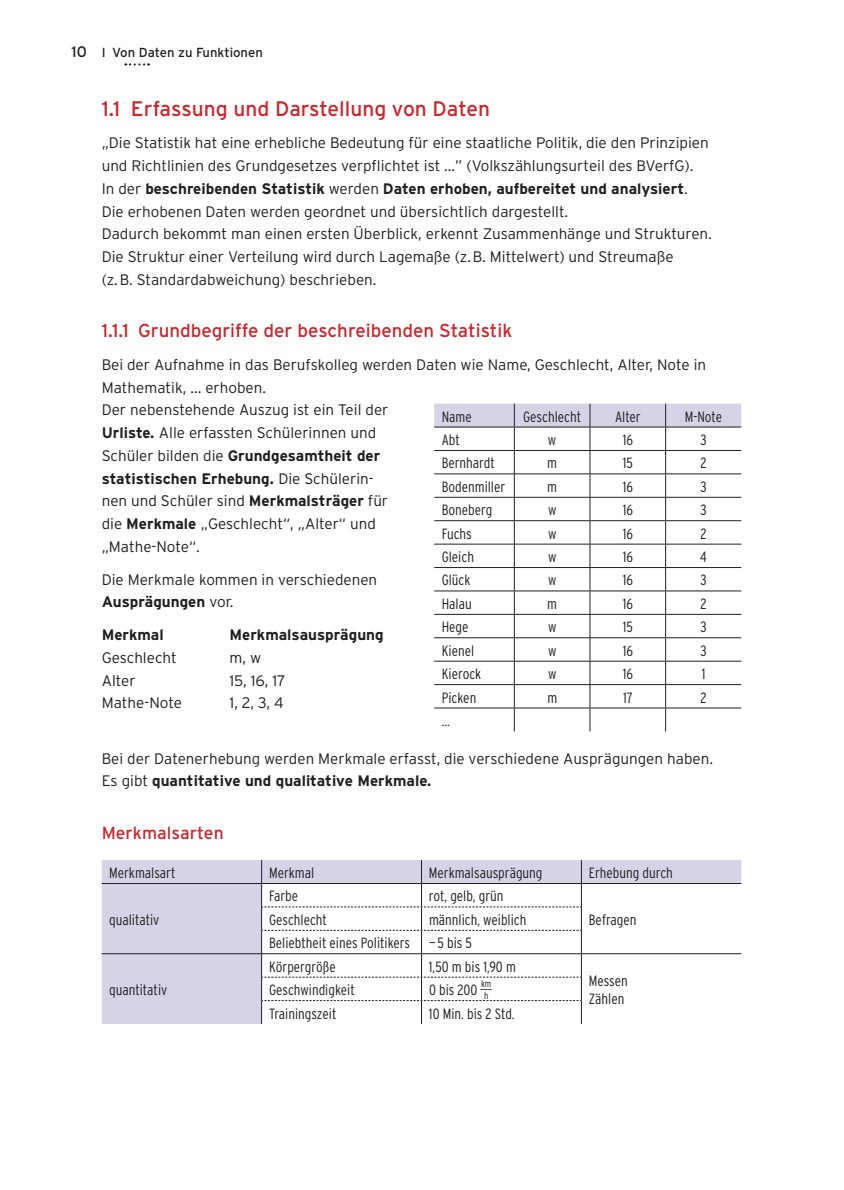
<style>
.page{position:relative;width:844px;height:1190px;background:#fff}
.page>*{position:absolute;margin:0;border:0;box-sizing:border-box;transform-origin:0 0}
.t1{font:21px "Interstate";color:#d2232a}
.t2{font:18.72px "Interstate";color:#d2232a}
.t3{font:17.5px "Interstate";color:#d2232a}
.t4{font:300 15.22px/22.8px "Interstate";color:#231f20}
.t5{font:700 15.22px "Interstate";color:#231f20}
.t6{font:300 condensed 14.88px/17.5px "Interstate";color:#231f20}
.t7{font:13.12px "Interstate";color:#231f20}
.t8{font:300 condensed 9.62px "Interstate";color:#231f20}
.s1{font-size:15.22px}
.s2{font-weight:700}
</style>
<div class="page">
<svg style="left:125px;top:63px;width:24px;height:3px"></svg>
<svg style="left:102px;top:860px;width:639px;height:164px;fill:#d4d4e6"></svg>
<hr style="left:102px;top:883px;width:319px;height:1px;background:#231f20">
<hr style="left:581px;top:883px;width:160px;height:1px;background:#231f20">
<hr style="left:102px;top:953px;width:319px;height:1px;background:#231f20">
<hr style="left:581px;top:953px;width:160px;height:1px;background:#231f20">
<svg style="left:261px;top:860px;width:321px;height:164px"></svg>
<svg style="left:434px;top:404px;width:307px;height:327px"></svg>
<hr style="left:434px;top:427px;width:307px;height:1px;background:#231f20">
<p class="t7" style="left:71px;top:47px;width:193px"><span class="s1">10</span> I Von Daten zu Funktionen</p>
<h1 class="t1" style="left:102px;top:100px;width:390px">1.1 Erfassung und Darstellung von Daten</h1>
<p class="t4" style="left:102px;top:133px;width:611px">„Die Statistik hat eine erhebliche Bedeutung für eine staatliche Politik, die den Prinzipien und Richtlinien des Grundgesetzes verpflichtet ist …” (Volkszählungsurteil des BVerfG).<br>In der <span class="s2">beschreibenden Statistik</span> werden <span class="s2">Daten erhoben, aufbereitet und analysiert</span>.<br>Die erhobenen Daten werden geordnet und übersichtlich dargestellt.<br>Dadurch bekommt man einen ersten Überblick, erkennt Zusammenhänge und Strukturen.<br>Die Struktur einer Verteilung wird durch Lagemaße (z. B. Mittelwert) und Streumaße<br>(z. B. Standardabweichung) beschrieben.</p>
<p class="t2" style="left:102px;top:324px;width:412px">1.1.1 Grundbegriffe der beschreibenden Statistik</p>
<p class="t4" style="left:102px;top:355px;width:606px">Bei der Aufnahme in das Berufskolleg werden Daten wie Name, Geschlecht, Alter, Note in Mathematik, … erhoben.<br>Der nebenstehende Auszug ist ein Teil der<br><span class="s2">Urliste.</span> Alle erfassten Schülerinnen und<br>Schüler bilden die <span class="s2">Grundgesamtheit der<br>statistischen Erhebung.</span> Die Schülerin-<br>nen und Schüler sind <span class="s2">Merkmalsträger</span> für<br>die <span class="s2">Merkmale</span> „Geschlecht“, „Alter“ und<br>„Mathe-Note“.</p>
<p class="t4" style="left:102px;top:569px;width:277px">Die Merkmale kommen in verschiedenen<br><span class="s2">Ausprägungen</span> vor.</p>
<p class="t5" style="left:102px;top:629px;width:63px">Merkmal</p>
<p class="t5" style="left:229px;top:629px;width:156px">Merkmalsausprägung</p>
<p class="t4" style="left:102px;top:647px;width:77px">Geschlecht</p>
<p class="t4" style="left:229px;top:647px;width:33px">m, w</p>
<p class="t4" style="left:102px;top:670px;width:35px">Alter</p>
<p class="t4" style="left:229px;top:670px;width:58px">15, 16, 17</p>
<p class="t4" style="left:102px;top:693px;width:82px">Mathe-Note</p>
<p class="t4" style="left:229px;top:693px;width:56px">1, 2, 3, 4</p>
<p class="t6" style="left:441px;top:409px;width:32px">Name</p>
<p class="t6" style="left:523px;top:409px;width:59px">Geschlecht</p>
<p class="t6" style="left:615px;top:409px;width:27px">Alter</p>
<p class="t6" style="left:684px;top:409px;width:39px">M-Note</p>
<p class="t6" style="left:441px;top:432px;width:20px">Abt</p>
<p class="t6" style="left:548px;top:432px;width:10px">w</p>
<p class="t6" style="left:622px;top:432px;width:12px">16</p>
<p class="t6" style="left:700px;top:432px;width:8px">3</p>
<p class="t6" style="left:441px;top:456px;width:55px">Bernhardt</p>
<p class="t6" style="left:547px;top:456px;width:11px">m</p>
<p class="t6" style="left:622px;top:456px;width:12px">15</p>
<p class="t6" style="left:700px;top:456px;width:8px">2</p>
<p class="t6" style="left:441px;top:479px;width:65px">Bodenmiller</p>
<p class="t6" style="left:547px;top:479px;width:11px">m</p>
<p class="t6" style="left:622px;top:479px;width:12px">16</p>
<p class="t6" style="left:700px;top:479px;width:8px">3</p>
<p class="t6" style="left:441px;top:503px;width:52px">Boneberg</p>
<p class="t6" style="left:548px;top:503px;width:10px">w</p>
<p class="t6" style="left:622px;top:503px;width:12px">16</p>
<p class="t6" style="left:700px;top:503px;width:8px">3</p>
<p class="t6" style="left:441px;top:526px;width:32px">Fuchs</p>
<p class="t6" style="left:548px;top:526px;width:10px">w</p>
<p class="t6" style="left:622px;top:526px;width:12px">16</p>
<p class="t6" style="left:700px;top:526px;width:8px">2</p>
<p class="t6" style="left:441px;top:549px;width:34px">Gleich</p>
<p class="t6" style="left:548px;top:549px;width:10px">w</p>
<p class="t6" style="left:622px;top:549px;width:12px">16</p>
<p class="t6" style="left:700px;top:549px;width:8px">4</p>
<p class="t6" style="left:442px;top:573px;width:30px">Glück</p>
<p class="t6" style="left:548px;top:573px;width:10px">w</p>
<p class="t6" style="left:622px;top:573px;width:12px">16</p>
<p class="t6" style="left:700px;top:573px;width:8px">3</p>
<p class="t6" style="left:442px;top:596px;width:31px">Halau</p>
<p class="t6" style="left:547px;top:596px;width:11px">m</p>
<p class="t6" style="left:622px;top:596px;width:12px">16</p>
<p class="t6" style="left:700px;top:596px;width:8px">2</p>
<p class="t6" style="left:442px;top:620px;width:28px">Hege</p>
<p class="t6" style="left:548px;top:620px;width:10px">w</p>
<p class="t6" style="left:622px;top:620px;width:12px">15</p>
<p class="t6" style="left:700px;top:620px;width:8px">3</p>
<p class="t6" style="left:442px;top:643px;width:34px">Kienel</p>
<p class="t6" style="left:548px;top:643px;width:10px">w</p>
<p class="t6" style="left:622px;top:643px;width:12px">16</p>
<p class="t6" style="left:700px;top:643px;width:8px">3</p>
<p class="t6" style="left:442px;top:666px;width:41px">Kierock</p>
<p class="t6" style="left:548px;top:666px;width:10px">w</p>
<p class="t6" style="left:622px;top:666px;width:12px">16</p>
<p class="t6" style="left:701px;top:666px;width:5px">1</p>
<p class="t6" style="left:442px;top:690px;width:36px">Picken</p>
<p class="t6" style="left:547px;top:690px;width:11px">m</p>
<p class="t6" style="left:623px;top:690px;width:11px">17</p>
<p class="t6" style="left:700px;top:690px;width:8px">2</p>
<p class="t6" style="left:442px;top:713px;width:10px">…</p>
<p class="t4" style="left:102px;top:748px;width:612px">Bei der Datenerhebung werden Merkmale erfasst, die verschiedene Ausprägungen haben.<br>Es gibt <span class="s2">quantitative und qualitative Merkmale.</span></p>
<p class="t3" style="left:102px;top:826px;width:123px">Merkmalsarten</p>
<p class="t6" style="left:109px;top:865px;width:68px">Merkmalsart</p>
<p class="t6" style="left:269px;top:865px;width:47px">Merkmal</p>
<p class="t6" style="left:429px;top:865px;width:115px">Merkmalsausprägung</p>
<p class="t6" style="left:589px;top:865px;width:86px">Erhebung durch</p>
<p class="t6" style="left:109px;top:912px;width:52px">qualitativ</p>
<p class="t6" style="left:269px;top:889px;width:31px">Farbe</p>
<p class="t6" style="left:429px;top:889px;width:76px">rot, gelb, grün</p>
<p class="t6" style="left:269px;top:912px;width:59px">Geschlecht</p>
<p class="t6" style="left:429px;top:912px;width:99px">männlich, weiblich</p>
<p class="t6" style="left:588px;top:912px;width:49px">Befragen</p>
<p class="t6" style="left:269px;top:936px;width:143px">Beliebtheit eines Politikers</p>
<p class="t6" style="left:429px;top:936px;width:44px">— 5 bis 5</p>
<p class="t6" style="left:109px;top:982px;width:60px">quantitativ</p>
<p class="t6" style="left:269px;top:959px;width:68px">Körpergröße</p>
<p class="t6" style="left:429px;top:959px;width:88px">1,50 m bis 1,90 m</p>
<p class="t6" style="left:269px;top:982px;width:87px">Geschwindigkeit</p>
<p class="t6" style="left:429px;top:982px;width:64px">0 bis 200 <sup>___</sup><sup>km</sup></p>
<p class="t8" style="left:484px;top:992px;width:6px">h</p>
<p class="t6" style="left:269px;top:1006px;width:69px">Trainingszeit</p>
<p class="t6" style="left:429px;top:1006px;width:87px">10 Min. bis 2 Std.</p>
<p class="t6" style="left:588px;top:974px;width:40px">Messen<br>Zählen</p>
</div>
